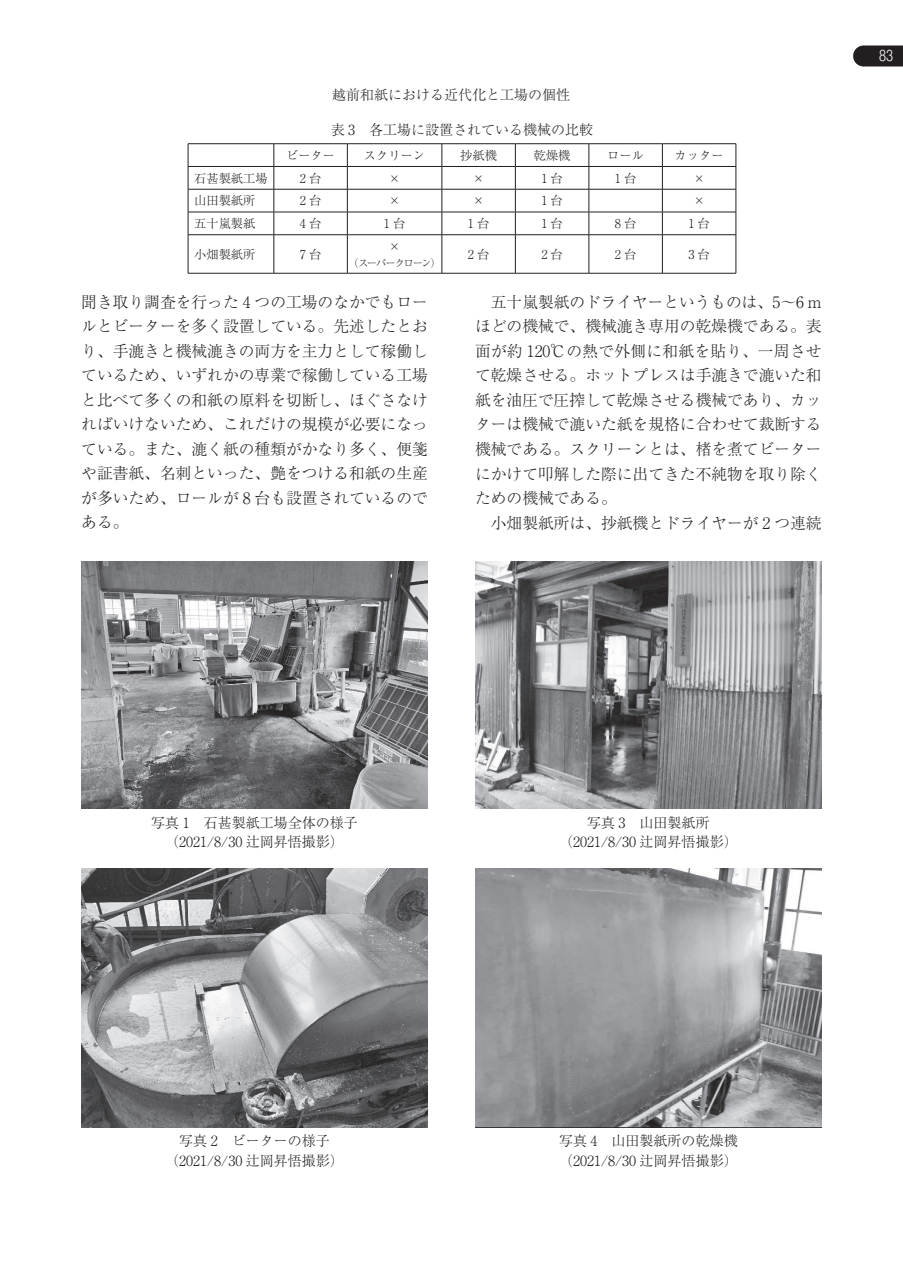
<style>
.page{position:relative;width:903px;height:1275px;background:#fff}
.page>*{position:absolute;margin:0;border:0;box-sizing:border-box;transform-origin:0 0}
.t1{font:300 15.75px/24.5px "Ryumin Pr 6 N";color:#231f20;text-align:justify}
.t2{font:300 14px/19.2px "Ryumin Pr 6 N";color:#231f20;text-align:center}
.t3{font:300 14px "Shin M Go Pr 6 N";color:#fff}
.t4{font:300 12.25px "Ryumin Pr 6 N";color:#231f20}
.t5{font:300 10.5px "Ryumin Pr 6 N";letter-spacing:-.14em;color:#231f20}
</style>
<div class="page">
<hr style="left:188px;top:143px;width:86px;height:1px;background:#231f20">
<hr style="left:274px;top:143px;width:73px;height:1px;background:#231f20">
<hr style="left:347px;top:143px;width:95px;height:1px;background:#231f20">
<hr style="left:442px;top:143px;width:73px;height:1px;background:#231f20">
<hr style="left:515px;top:143px;width:74px;height:1px;background:#231f20">
<hr style="left:589px;top:143px;width:73px;height:1px;background:#231f20">
<hr style="left:662px;top:143px;width:74px;height:1px;background:#231f20">
<hr style="left:188px;top:166px;width:86px;height:1px;background:#231f20">
<hr style="left:274px;top:166px;width:73px;height:1px;background:#231f20">
<hr style="left:347px;top:166px;width:95px;height:1px;background:#231f20">
<hr style="left:442px;top:166px;width:73px;height:1px;background:#231f20">
<hr style="left:515px;top:166px;width:74px;height:1px;background:#231f20">
<hr style="left:589px;top:166px;width:73px;height:1px;background:#231f20">
<hr style="left:662px;top:166px;width:74px;height:1px;background:#231f20">
<hr style="left:188px;top:189px;width:86px;height:1px;background:#231f20">
<hr style="left:274px;top:189px;width:73px;height:1px;background:#231f20">
<hr style="left:347px;top:189px;width:95px;height:1px;background:#231f20">
<hr style="left:442px;top:189px;width:73px;height:1px;background:#231f20">
<hr style="left:515px;top:189px;width:74px;height:1px;background:#231f20">
<hr style="left:589px;top:189px;width:73px;height:1px;background:#231f20">
<hr style="left:662px;top:189px;width:74px;height:1px;background:#231f20">
<hr style="left:188px;top:212px;width:86px;height:1px;background:#231f20">
<svg style="left:188px;top:144px;width:1px;height:90px"></svg>
<hr style="left:274px;top:212px;width:73px;height:1px;background:#231f20">
<svg style="left:273px;top:144px;width:1px;height:90px"></svg>
<hr style="left:347px;top:212px;width:95px;height:1px;background:#231f20">
<svg style="left:347px;top:144px;width:1px;height:90px"></svg>
<hr style="left:442px;top:212px;width:73px;height:1px;background:#231f20">
<svg style="left:441px;top:144px;width:1px;height:90px"></svg>
<hr style="left:515px;top:212px;width:74px;height:1px;background:#231f20">
<svg style="left:515px;top:144px;width:1px;height:90px"></svg>
<hr style="left:589px;top:212px;width:73px;height:1px;background:#231f20">
<svg style="left:588px;top:144px;width:1px;height:90px"></svg>
<hr style="left:662px;top:212px;width:74px;height:1px;background:#231f20">
<svg style="left:662px;top:144px;width:1px;height:90px"></svg>
<svg style="left:735px;top:144px;width:1px;height:90px"></svg>
<hr style="left:188px;top:234px;width:86px;height:1px;background:#231f20">
<hr style="left:188px;top:235px;width:1px;height:38px;background:#231f20">
<hr style="left:274px;top:234px;width:73px;height:1px;background:#231f20">
<hr style="left:273px;top:235px;width:1px;height:38px;background:#231f20">
<hr style="left:347px;top:234px;width:95px;height:1px;background:#231f20">
<hr style="left:347px;top:235px;width:1px;height:38px;background:#231f20">
<hr style="left:442px;top:234px;width:73px;height:1px;background:#231f20">
<hr style="left:441px;top:235px;width:1px;height:38px;background:#231f20">
<hr style="left:515px;top:234px;width:74px;height:1px;background:#231f20">
<hr style="left:515px;top:235px;width:1px;height:38px;background:#231f20">
<hr style="left:589px;top:234px;width:73px;height:1px;background:#231f20">
<hr style="left:588px;top:235px;width:1px;height:38px;background:#231f20">
<hr style="left:662px;top:234px;width:74px;height:1px;background:#231f20">
<hr style="left:662px;top:235px;width:1px;height:38px;background:#231f20">
<hr style="left:735px;top:235px;width:1px;height:38px;background:#231f20">
<hr style="left:188px;top:273px;width:86px;height:1px;background:#231f20">
<hr style="left:274px;top:273px;width:73px;height:1px;background:#231f20">
<hr style="left:347px;top:273px;width:95px;height:1px;background:#231f20">
<hr style="left:442px;top:273px;width:73px;height:1px;background:#231f20">
<hr style="left:515px;top:273px;width:74px;height:1px;background:#231f20">
<hr style="left:589px;top:273px;width:73px;height:1px;background:#231f20">
<hr style="left:662px;top:273px;width:74px;height:1px;background:#231f20">
<img style="left:81px;top:561px;width:347px;height:248px">
<img style="left:81px;top:868px;width:347px;height:259px">
<img style="left:475px;top:561px;width:347px;height:248px">
<img style="left:475px;top:868px;width:347px;height:259px">
<svg style="left:853px;top:46px;width:50px;height:21px"></svg>
<p class="t2" style="left:332px;top:84px;width:239px">越前和紙における近代化と工場の個性</p>
<p class="t2" style="left:331px;top:119px;width:264px">表 3　各工場に設置されている機械の比較</p>
<p class="t4" style="left:286px;top:146px;width:50px">ビーター</p>
<p class="t4" style="left:364px;top:146px;width:63px">スクリーン</p>
<p class="t4" style="left:460px;top:146px;width:38px">抄紙機</p>
<p class="t4" style="left:534px;top:146px;width:38px">乾燥機</p>
<p class="t4" style="left:607px;top:146px;width:38px">ロール</p>
<p class="t4" style="left:675px;top:146px;width:50px">カッター</p>
<p class="t4" style="left:194px;top:168px;width:75px">石甚製紙工場</p>
<p class="t4" style="left:300px;top:168px;width:23px">2台</p>
<p class="t4" style="left:388px;top:168px;width:14px">×</p>
<p class="t4" style="left:472px;top:168px;width:14px">×</p>
<p class="t4" style="left:541px;top:168px;width:23px">1台</p>
<p class="t4" style="left:615px;top:168px;width:23px">1台</p>
<p class="t4" style="left:693px;top:168px;width:14px">×</p>
<p class="t4" style="left:194px;top:191px;width:63px">山田製紙所</p>
<p class="t4" style="left:300px;top:191px;width:23px">2台</p>
<p class="t4" style="left:388px;top:191px;width:14px">×</p>
<p class="t4" style="left:472px;top:191px;width:14px">×</p>
<p class="t4" style="left:541px;top:191px;width:23px">1台</p>
<p class="t4" style="left:693px;top:191px;width:14px">×</p>
<p class="t4" style="left:194px;top:214px;width:63px">五十嵐製紙</p>
<p class="t4" style="left:300px;top:214px;width:23px">4台</p>
<p class="t4" style="left:384px;top:214px;width:23px">1台</p>
<p class="t4" style="left:468px;top:214px;width:23px">1台</p>
<p class="t4" style="left:541px;top:214px;width:23px">1台</p>
<p class="t4" style="left:615px;top:214px;width:23px">8台</p>
<p class="t4" style="left:688px;top:214px;width:23px">1台</p>
<p class="t4" style="left:194px;top:244px;width:63px">小畑製紙所</p>
<p class="t4" style="left:300px;top:244px;width:23px">7台</p>
<p class="t4" style="left:388px;top:237px;width:14px">×</p>
<p class="t5" style="left:348px;top:255px;width:94px">（スーパークローン）</p>
<p class="t4" style="left:468px;top:244px;width:23px">2台</p>
<p class="t4" style="left:541px;top:244px;width:23px">2台</p>
<p class="t4" style="left:615px;top:244px;width:23px">2台</p>
<p class="t4" style="left:688px;top:244px;width:23px">3台</p>
<p class="t1" style="left:81px;top:289px;width:348px">聞き取り調査を行った 4 つの工場のなかでもロールとビーターを多く設置している。先述したとおり、手漉きと機械漉きの両方を主力として稼働しているため、いずれかの専業で稼働している工場と比べて多くの和紙の原料を切断し、ほぐさなければいけないため、これだけの規模が必要になっている。また、漉く紙の種類がかなり多く、便箋や証書紙、名刺といった、艶をつける和紙の生産が多いため、ロールが 8 台も設置されているのである。</p>
<p class="t1" style="left:475px;top:289px;width:348px;text-indent:16px">五十嵐製紙のドライヤーというものは、5〜6 mほどの機械で、機械漉き専用の乾燥機である。表面が約 120℃の熱で外側に和紙を貼り、一周させて乾燥させる。ホットプレスは手漉きで漉いた和紙を油圧で圧搾して乾燥させる機械であり、カッターは機械で漉いた紙を規格に合わせて裁断する機械である。スクリーンとは、楮を煮てビーターにかけて叩解した際に出てきた不純物を取り除くための機械である。</p>
<p class="t1" style="left:491px;top:509px;width:332px">小畑製紙所は、抄紙機とドライヤーが 2 つ連続</p>
<p class="t3" style="left:879px;top:45px;width:15px">83</p>
<p class="t2" style="left:151px;top:812px;width:208px">写真 1　石甚製紙工場全体の様子（2021/8/30 辻岡昇悟撮影）</p>
<p class="t2" style="left:165px;top:1131px;width:180px">写真 2　ビーターの様子（2021/8/30 辻岡昇悟撮影）</p>
<p class="t2" style="left:559px;top:812px;width:180px">写真 3　山田製紙所（2021/8/30 辻岡昇悟撮影）</p>
<p class="t2" style="left:559px;top:1131px;width:180px;text-align:left">写真 4　山田製紙所の乾燥機（2021/8/30 辻岡昇悟撮影）</p>
</div>
